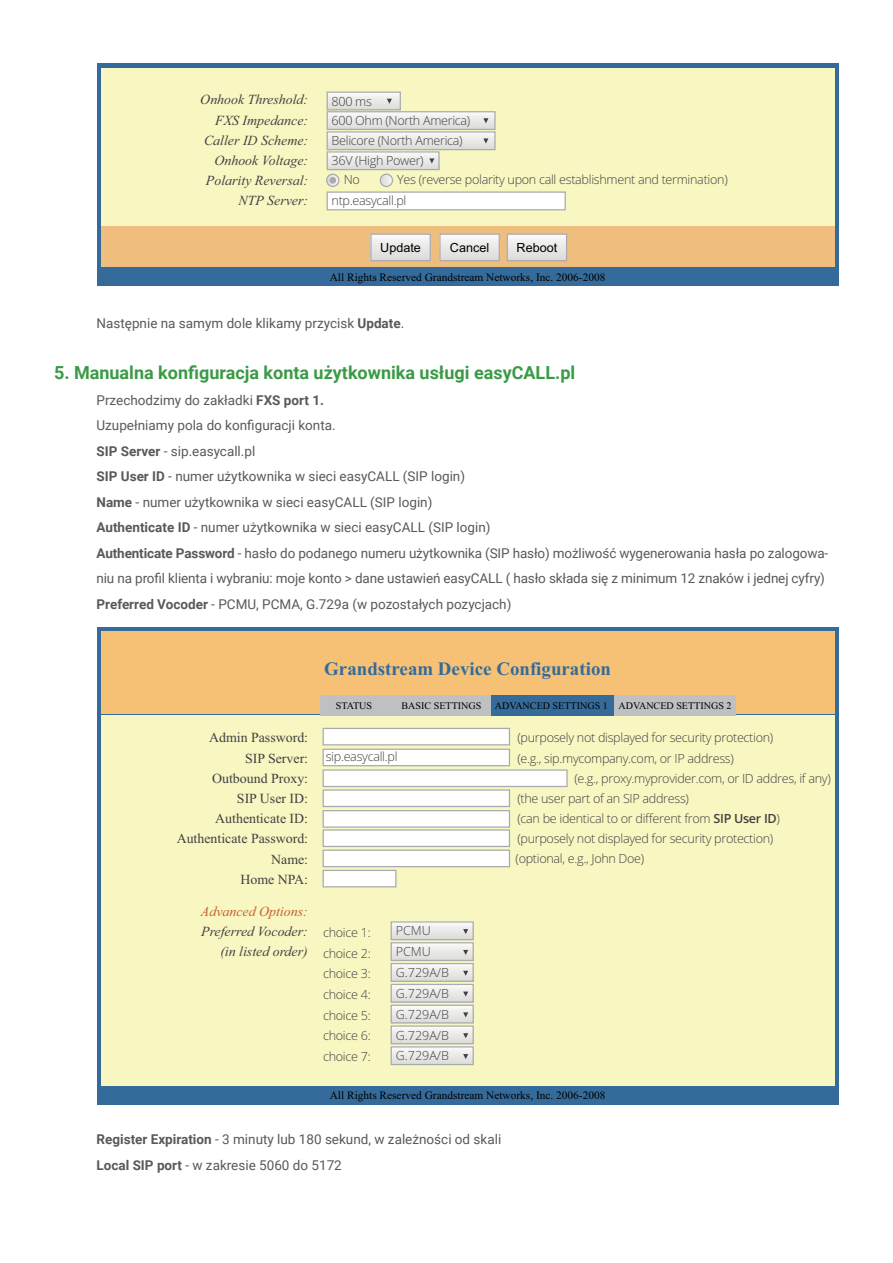
<style>
.page{position:relative;width:893px;height:1263px;background:#fff}
.page>*{position:absolute;margin:0;border:0;box-sizing:border-box;transform-origin:0 0}
.t1{font:700 18.9px "Times New Roman";color:#356b9a}
.H2{font:700 18px "Roboto";color:#3b9a46}
.t2{font:italic 13.95px/20.2px "Times New Roman";color:#414042;text-align:right}
.t3{font:13.95px/20.2px "Times New Roman";color:#414042;text-align:right}
.t4{font:13.5px/25.5px "Roboto";color:#58595b}
.t5{font:300 12.6px/20.7px "Open Sans";letter-spacing:-.025em;color:#414042}
.t6{font:300 12.6px/20.9px "Open Sans";color:#414042}
.t7{font:12.6px "Arial";color:#000}
.t8{font:11.4px "Times New Roman";color:#000}
.t9{font:10.05px "Times New Roman";color:#000}
.s1{font-weight:700}
.s2{color:#c2602b}
.s3{font-weight:600}
</style>
<div class="page">
<div style="left:98px;top:64px;width:741px;height:222px;background:#356b9a"></div>
<div style="left:102px;top:68px;width:733px;height:82px;background:#f8f6c1"></div>
<div style="left:102px;top:81px;width:733px;height:186px;background:#f8f6c1"></div>
<div style="left:102px;top:227px;width:733px;height:40px;background:#efbe7f"></div>
<svg style="left:441px;top:236px;width:57px;height:23px"></svg>
<div style="left:439px;top:234px;width:61px;height:27px;border:1px solid #a9abae"></div>
<svg style="left:509px;top:236px;width:56px;height:23px"></svg>
<div style="left:507px;top:234px;width:60px;height:27px;border:1px solid #a9abae"></div>
<svg style="left:372px;top:236px;width:57px;height:23px"></svg>
<div style="left:370px;top:234px;width:61px;height:27px;border:1px solid #a9abae"></div>
<div style="left:327px;top:191px;width:239px;height:19px;background:#fff;border:1px solid #a9abae"></div>
<svg style="left:329px;top:94px;width:70px;height:14px"></svg>
<div style="left:327px;top:92px;width:74px;height:18px;border:1px solid #a9abae"></div>
<svg style="left:387px;top:99px;width:5px;height:5px"></svg>
<div style="left:327px;top:152px;width:112px;height:18px;background:linear-gradient(to right,#ebeae9,#ebeae9)"></div>
<div style="left:327px;top:151px;width:113px;height:19px;border:1px solid #a9abae"></div>
<svg style="left:429px;top:158px;width:5px;height:6px"></svg>
<div style="left:327px;top:112px;width:168px;height:17px;background:linear-gradient(to right,#eaeae9,#eaeae9)"></div>
<div style="left:327px;top:111px;width:169px;height:19px;border:1px solid #a9abae"></div>
<svg style="left:483px;top:118px;width:5px;height:5px"></svg>
<div style="left:327px;top:132px;width:168px;height:18px;background:linear-gradient(to right,#ebeae9,#ebeae9)"></div>
<div style="left:327px;top:131px;width:169px;height:19px;border:1px solid #a9abae"></div>
<svg style="left:483px;top:138px;width:5px;height:6px"></svg>
<svg style="left:328px;top:174px;width:11px;height:12px"></svg>
<div style="left:326px;top:174px;width:13px;height:13px;border:1px solid #a9abae;border-radius:50%"></div>
<div style="left:329px;top:177px;width:7px;height:7px;background:#a9abae;border-radius:50%"></div>
<svg style="left:380px;top:174px;width:11px;height:11px"></svg>
<div style="left:380px;top:174px;width:13px;height:13px;border:1px solid #a9abae;border-radius:50%"></div>
<div style="left:98px;top:627px;width:741px;height:477px;background:#356b9a"></div>
<div style="left:102px;top:783px;width:733px;height:302px;background:#f8f6c1"></div>
<div style="left:102px;top:716px;width:733px;height:136px;background:#f8f6c1"></div>
<div style="left:102px;top:631px;width:733px;height:83px;background:#f6c075"></div>
<div style="left:383px;top:695px;width:353px;height:21px;background:#bec0c2"></div>
<div style="left:320px;top:695px;width:65px;height:21px;background:#bec0c2"></div>
<div style="left:491px;top:695px;width:122px;height:21px;background:#356b9a"></div>
<svg style="left:323px;top:728px;width:245px;height:159px"></svg>
<div style="left:391px;top:922px;width:82px;height:18px;background:linear-gradient(to right,#ebeae9,#ebeae9)"></div>
<div style="left:391px;top:921px;width:83px;height:19px;border:1px solid #a9abae"></div>
<svg style="left:463px;top:929px;width:5px;height:5px"></svg>
<div style="left:391px;top:943px;width:82px;height:17px;background:linear-gradient(to right,#ebeae9,#eaeae9)"></div>
<div style="left:391px;top:942px;width:83px;height:19px;border:1px solid #a9abae"></div>
<svg style="left:463px;top:950px;width:5px;height:5px"></svg>
<svg style="left:393px;top:965px;width:79px;height:15px"></svg>
<div style="left:391px;top:963px;width:83px;height:19px;border:1px solid #a9abae"></div>
<svg style="left:463px;top:971px;width:5px;height:5px"></svg>
<svg style="left:393px;top:986px;width:79px;height:15px"></svg>
<div style="left:391px;top:984px;width:83px;height:19px;border:1px solid #a9abae"></div>
<svg style="left:463px;top:991px;width:5px;height:6px"></svg>
<div style="left:391px;top:1005px;width:82px;height:18px;background:linear-gradient(to right,#ecebea,#ebebea)"></div>
<div style="left:391px;top:1005px;width:83px;height:18px;border:1px solid #a9abae"></div>
<svg style="left:463px;top:1012px;width:5px;height:5px"></svg>
<div style="left:391px;top:1026px;width:82px;height:18px;background:linear-gradient(to right,#ebebe9,#ebebea)"></div>
<div style="left:391px;top:1025px;width:83px;height:19px;border:1px solid #a9abae"></div>
<svg style="left:463px;top:1033px;width:5px;height:5px"></svg>
<div style="left:391px;top:1047px;width:82px;height:17px;background:linear-gradient(to right,#ebeae9,#ebeae9)"></div>
<div style="left:391px;top:1046px;width:83px;height:19px;border:1px solid #a9abae"></div>
<svg style="left:463px;top:1054px;width:5px;height:5px"></svg>
<p class="t2" style="left:200px;top:89px;width:109px">Onhook Threshold:<br>FXS Impedance:<br>Caller ID Scheme:<br>Onhook Voltage:<br>Polarity Reversal:<br>NTP Server:</p>
<p class="t5" style="left:332px;top:90px;width:42px">800 ms</p>
<p class="t5" style="left:332px;top:110px;width:140px;line-height:20.2px">600 Ohm (North America)<br>Belicore (North America)</p>
<p class="t5" style="left:332px;top:150px;width:94px">36V (High Power)</p>
<p class="t5" style="left:344px;top:169px;width:18px">No</p>
<p class="t5" style="left:397px;top:169px;width:332px">Yes (reverse polarity upon call establishment and termination)</p>
<p class="t5" style="left:332px;top:189px;width:76px">ntp.easycall.pl</p>
<p class="t7" style="left:380px;top:239px;width:42px">Update</p>
<p class="t7" style="left:450px;top:239px;width:41px">Cancel</p>
<p class="t7" style="left:517px;top:239px;width:42px">Reboot</p>
<p class="t8" style="left:330px;top:273px;width:277px">All Rights Reserved Grandstream Networks, Inc. 2006-2008</p>
<p class="t4" style="left:97px;top:310px;width:309px">Następnie na samym dole klikamy przycisk <span class="s1">Update</span>.</p>
<h1 class="H2" style="left:54px;top:360px;width:523px">5. Manualna konfiguracja konta użytkownika usługi easyCALL.pl</h1>
<p class="t4" style="left:97px;top:387px;width:229px">Przechodzimy do zakładki <span class="s1">FXS port 1.</span></p>
<p class="t4" style="left:97px;top:412px;width:241px">Uzupełniamy pola do konfiguracji konta.</p>
<p class="t4" style="left:97px;top:438px;width:160px"><span class="s1">SIP Server</span> - sip.easycall.pl</p>
<p class="t4" style="left:97px;top:463px;width:370px"><span class="s1">SIP User ID</span> - numer użytkownika w sieci easyCALL (SIP login)</p>
<p class="t4" style="left:97px;top:489px;width:337px"><span class="s1">Name</span> - numer użytkownika w sieci easyCALL (SIP login)</p>
<p class="t4" style="left:97px;top:514px;width:396px"><span class="s1">Authenticate ID</span> - numer użytkownika w sieci easyCALL (SIP login)</p>
<p class="t4" style="left:97px;top:540px;width:733px"><span class="s1">Authenticate Password</span> - hasło do podanego numeru użytkownika (SIP hasło) możliwość wygenerowania hasła po zalogowa&shy;niu na profil klienta i wybraniu: moje konto &gt; dane ustawień easyCALL ( hasło składa się z minimum 12 znaków i jednej cyfry)</p>
<p class="t4" style="left:97px;top:591px;width:416px"><span class="s1">Preferred Vocoder</span> - PCMU, PCMA, G.729a (w pozostałych pozycjach)</p>
<p class="t3" style="left:177px;top:729px;width:133px">Admin Password:<br>SIP Server:<br>Outbound Proxy:<br>SIP User ID:<br>Authenticate ID:<br>Authenticate Password:<br>Name:<br>Home NPA:</p>
<p class="t2" style="left:201px;top:900px;width:108px"><span class="s2">Advanced Options:<br></span>Preferred Vocoder: (in listed order)</p>
<p class="t1" style="left:324px;top:655px;width:288px">Grandstream Device Configuration</p>
<p class="t9" style="left:336px;top:702px;width:38px">STATUS</p>
<p class="t9" style="left:402px;top:702px;width:81px">BASIC SETTINGS</p>
<p class="t9" style="left:495px;top:702px;width:238px">ADVANCED SETTINGS 1 ADVANCED SETTINGS 2</p>
<p class="t5" style="left:517px;top:727px;width:257px">(purposely not displayed for security protection)</p>
<p class="t5" style="left:517px;top:747px;width:218px">(e.g., sip.mycompany.com, or IP address)</p>
<p class="t5" style="left:574px;top:767px;width:258px">(e.g., proxy.myprovider.com, or ID addres, if any)</p>
<p class="t5" style="left:517px;top:788px;width:173px">(the user part of an SIP address)</p>
<p class="t5" style="left:517px;top:808px;width:264px">(can be identical to or different from <span class="s3">SIP User ID</span>)</p>
<p class="t5" style="left:517px;top:828px;width:257px">(purposely not displayed for security protection)</p>
<p class="t5" style="left:516px;top:848px;width:130px">(optional, e.g., John Doe)</p>
<p class="t5" style="left:326px;top:746px;width:73px">sip.easycall.pl</p>
<p class="t5" style="left:323px;top:922px;width:49px;text-align:justify">choice 1: choice 2: choice 3: choice 4: choice 5: choice 6: choice 7:</p>
<p class="t6" style="left:396px;top:920px;width:55px">PCMU<br>PCMU<br>G.729A/B<br>G.729A/B<br>G.729A/B<br>G.729A/B<br>G.729A/B</p>
<p class="t8" style="left:330px;top:1091px;width:277px">All Rights Reserved Grandstream Networks, Inc. 2006-2008</p>
<p class="t4" style="left:97px;top:1126px;width:406px"><span class="s1">Register Expiration</span> - 3 minuty lub 180 sekund, w zależności od skali</p>
<p class="t4" style="left:97px;top:1152px;width:247px"><span class="s1">Local SIP port</span> - w zakresie 5060 do 5172</p>
</div>
